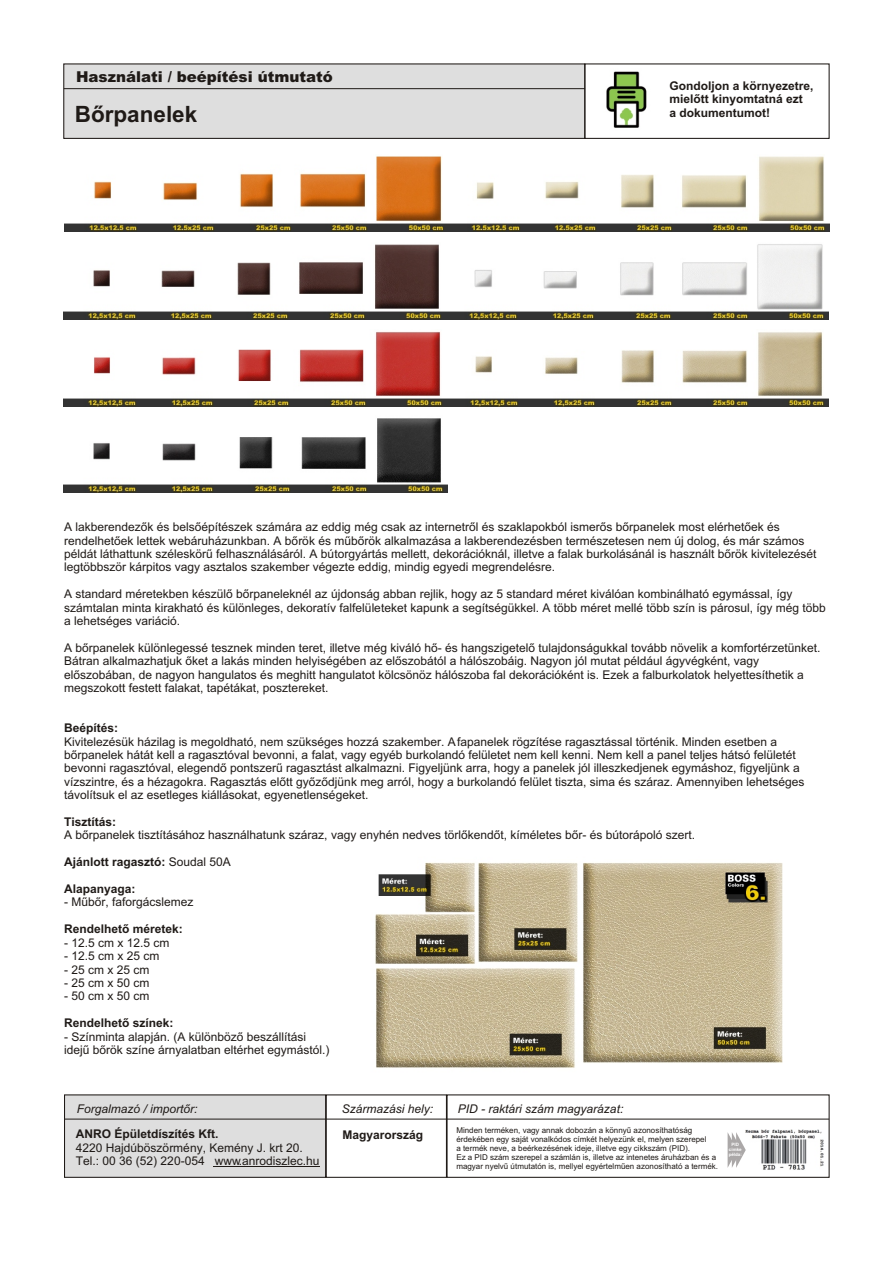
<style>
.page{position:relative;width:894px;height:1263px;background:#fff}
.page>*{position:absolute;margin:0;border:0;box-sizing:border-box;transform-origin:0 0}
.t1{font:700 22.5px "Arial CE";color:#1f1a17}
.t2{font:900 15px "Arial";color:#1f1a17}
.t3{font:12px/13.4px "Arial CE";color:#1f1a17}
.t4{font:700 12px/13.4px "Arial CE";color:#1f1a17}
.t5{font:italic 12px "Arial CE";color:#1f1a17}
.t6{font:7.95px/9px "Arial CE";color:#1f1a17}
.t7{font:700 4.5px/5.1px "Arial CE";color:#fff;text-align:center}
.s1{font-weight:400}
</style>
<div class="page">
<img style="left:375px;top:862px;width:408px;height:206px">
<img style="left:745px;top:1129px;width:79px;height:41px">
<div style="left:63px;top:63px;width:522px;height:76px;background:#dedede;border:1px solid #1f1a17"></div>
<img style="left:606px;top:71px;width:41px;height:57px">
<div style="left:584px;top:63px;width:246px;height:76px;border:1px solid #1f1a17"></div>
<hr style="left:64px;top:88px;width:521px;height:1px;background:#1f1a17">
<div style="left:326px;top:1094px;width:121px;height:84px;border:1px solid #1f1a17"></div>
<div style="left:64px;top:1094px;width:262px;height:84px;background:#dedede;border:1px solid #1f1a17"></div>
<hr style="left:213px;top:1166px;width:106px;height:1px;background:#1f1a17">
<hr style="left:65px;top:1119px;width:764px;height:1px;background:#1f1a17">
<svg style="left:728px;top:1132px;width:18px;height:36px"></svg>
<img style="left:65px;top:156px;width:610px;height:76px">
<img style="left:675px;top:156px;width:154px;height:76px">
<img style="left:64px;top:244px;width:764px;height:75px">
<img style="left:64px;top:331px;width:764px;height:76px">
<img style="left:64px;top:418px;width:383px;height:74px">
<div style="left:447px;top:1094px;width:383px;height:84px;border:1px solid #1f1a17"></div>
<p class="t2" style="left:76px;top:72px;width:258px">Használati / beépítési útmutató</p>
<h1 class="t1" style="left:75px;top:106px;width:124px">Bõrpanelek</h1>
<p class="t4" style="left:669px;top:80px;width:146px">Gondoljon a környezetre, mielõtt kinyomtatná ezt<br>a dokumentumot!</p>
<p class="t3" style="left:64px;top:521px;width:754px">A lakberendezõk és belsõépítészek számára az eddig még csak az internetrõl és szaklapokból ismerõs bõrpanelek most elérhetõek és rendelhetõek lettek webáruházunkban. A bõrök és mûbõrök alkalmazása a lakberendezésben természetesen nem új dolog, és már számos példát láthattunk széleskörû felhasználásáról. A bútorgyártás mellett, dekorációknál, illetve a falak burkolásánál is használt bõrök kivitelezését legtöbbször kárpitos vagy asztalos szakember végezte eddig, mindig egyedi megrendelésre.</p>
<p class="t3" style="left:64px;top:588px;width:763px">A standard méretekben készülõ bõrpaneleknél az újdonság abban rejlik, hogy az 5 standard méret kiválóan kombinálható egymással, így számtalan minta kirakható és különleges, dekoratív falfelületeket kapunk a segítségükkel. A több méret mellé több szín is párosul, így még több a lehetséges variáció.</p>
<p class="t3" style="left:64px;top:642px;width:758px">A bõrpanelek különlegessé tesznek minden teret, illetve még kiváló hõ- és hangszigetelõ tulajdonságukkal tovább növelik a komfortérzetünket.<br>Bátran alkalmazhatjuk õket a lakás minden helyiségében az elõszobától a hálószobáig. Nagyon jól mutat például ágyvégként, vagy elõszobában, de nagyon hangulatos és meghitt hangulatot kölcsönöz hálószoba fal dekorációként is. Ezek a falburkolatok helyettesíthetik a megszokott festett falakat, tapétákat, posztereket.</p>
<p class="t4" style="left:64px;top:722px;width:56px">Beépítés:</p>
<p class="t3" style="left:64px;top:736px;width:742px">Kivitelezésük házilag is megoldható, nem szükséges hozzá szakember. A fapanelek rögzítése ragasztással történik. Minden esetben a bõrpanelek hátát kell a ragasztóval bevonni, a falat, vagy egyéb burkolandó felületet nem kell kenni. Nem kell a panel teljes hátsó felületét bevonni ragasztóval, elegendõ pontszerû ragasztást alkalmazni. Figyeljünk arra, hogy a panelek jól illeszkedjenek egymáshoz, figyeljünk a vízszintre, és a hézagokra. Ragasztás elõtt gyõzõdjünk meg arról, hogy a burkolandó felület tiszta, sima és száraz. Amennyiben lehetséges távolítsuk el az esetleges kiállásokat, egyenetlenségeket.</p>
<p class="t4" style="left:64px;top:816px;width:54px">Tisztítás:</p>
<p class="t3" style="left:64px;top:830px;width:632px">A bõrpanelek tisztításához használhatunk száraz, vagy enyhén nedves törlõkendõt, kíméletes bõr- és bútorápoló szert.</p>
<p class="t4" style="left:64px;top:856px;width:168px">Ajánlott ragasztó: <span class="s1">Soudal 50A</span></p>
<p class="t4" style="left:64px;top:883px;width:73px">Alapanyaga:</p>
<p class="t3" style="left:64px;top:897px;width:131px">- Mûbõr, faforgácslemez</p>
<p class="t4" style="left:64px;top:924px;width:120px">Rendelhetõ méretek:</p>
<p class="t3" style="left:64px;top:937px;width:107px">- 12.5 cm x 12.5 cm</p>
<p class="t3" style="left:64px;top:950px;width:97px">- 12.5 cm x 25 cm</p>
<p class="t3" style="left:64px;top:964px;width:87px">- 25 cm x 25 cm</p>
<p class="t3" style="left:64px;top:977px;width:87px">- 25 cm x 50 cm</p>
<p class="t3" style="left:64px;top:991px;width:87px">- 50 cm x 50 cm</p>
<p class="t4" style="left:64px;top:1017px;width:111px">Rendelhetõ színek:</p>
<p class="t3" style="left:64px;top:1031px;width:267px">- Színminta alapján. (A különbözõ beszállítási idejû bõrök színe árnyalatban eltérhet egymástól.)</p>
<p class="t5" style="left:77px;top:1104px;width:122px">Forgalmazó / importõr:</p>
<p class="t5" style="left:342px;top:1105px;width:93px">Származási hely:</p>
<p class="t5" style="left:458px;top:1104px;width:167px">PID - raktári szám magyarázat:</p>
<p class="t6" style="left:456px;top:1127px;width:263px">Minden terméken, vagy annak dobozán a könnyû azonosíthatóság érdekében egy saját vonalkódos címkét helyezünk el, melyen szerepel<br>a termék neve, a beérkezésének ideje, illetve egy cikkszám (PID).<br>Ez a PID szám szerepel a számlán is, illetve az intenetes áruházban és a magyar nyelvû útmutatón is, mellyel egyértelmûen azonosítható a termék.</p>
<p class="t4" style="left:76px;top:1129px;width:144px">ANRO Épületdíszítés Kft.</p>
<p class="t3" style="left:76px;top:1142px;width:245px">4220 Hajdúböszörmény, Kemény J. krt 20.<br>Tel.: 00 36 (52) 220-054 www.anrodiszlec.hu</p>
<p class="t4" style="left:342px;top:1129px;width:82px">Magyarország</p>
<p class="t7" style="left:729px;top:1142px;width:15px">PID cimke példa:</p>
</div>
